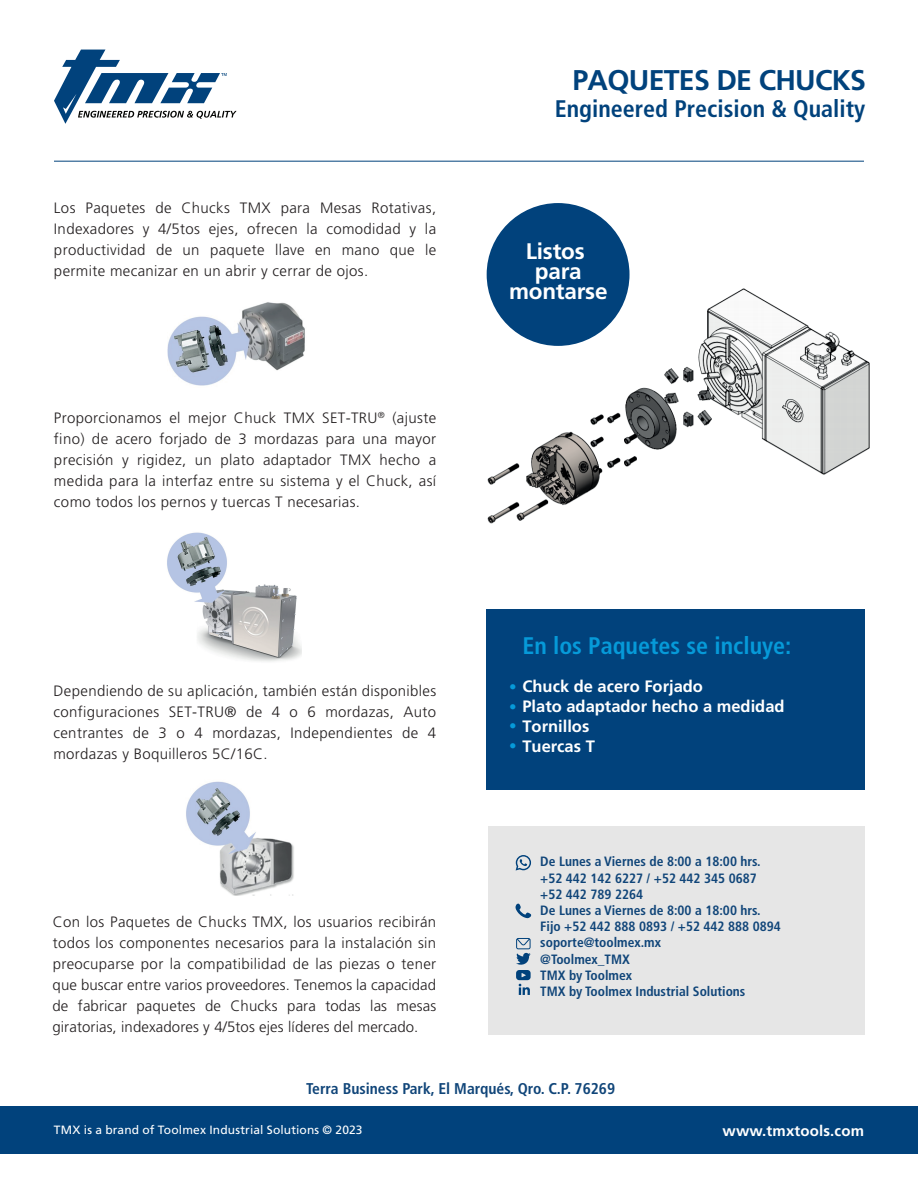
<style>
.page{position:relative;width:918px;height:1188px;background:#fff}
.page>*{position:absolute;margin:0;border:0;box-sizing:border-box;transform-origin:0 0}
.t1{font:700 28.5px "Frutiger";letter-spacing:-.025em;color:#01427c}
.t2{font:700 condensed 24px "Frutiger";color:#01427c}
.t3{font:700 condensed 24px "Frutiger";color:#069ad9}
.t4{font:700 22.5px/20px "Frutiger";letter-spacing:-.01em;color:#fff;text-align:center}
.t5{font:700 16.5px "Frutiger";color:#fff}
.t6{font:700 condensed 15.6px "Frutiger";color:#104579}
.t7{font:300 15px/21px "Frutiger";letter-spacing:.025em;color:#231f20;text-align:justify}
.t8{font:700 15px "Frutiger";letter-spacing:.01em;color:#fff}
.t9{font:700 condensed 13.5px/16.2px "Frutiger";color:#104579}
.t10{font:12px "Frutiger";letter-spacing:.01em;color:#fff}
.s1{font-weight:300;font-size:15px;color:#069ad9}
</style>
<div class="page">
<img style="left:168px;top:302px;width:137px;height:84px">
<div style="left:0;top:1106px;width:918px;height:47px;background:#01427c"></div>
<hr style="left:54px;top:161px;width:810px;height:1px;background:#01427c">
<svg style="left:54px;top:50px;width:183px;height:74px"></svg>
<img style="left:167px;top:532px;width:134px;height:130px">
<img style="left:186px;top:781px;width:108px;height:115px">
<img style="left:487px;top:283px;width:383px;height:241px">
<div style="left:488px;top:827px;width:377px;height:208px;background:#e6e6e6"></div>
<svg style="left:516px;top:855px;width:15px;height:15px"></svg>
<svg style="left:516px;top:903px;width:15px;height:15px"></svg>
<svg style="left:516px;top:938px;width:15px;height:57px"></svg>
<div style="left:487px;top:609px;width:378px;height:181px;background:#01427c"></div>
<div style="left:487px;top:203px;width:143px;height:143px;background:#01427c;border-radius:50%"></div>
<p class="t7" style="left:54px;top:198px;width:384px">Los Paquetes de Chucks TMX para Mesas Rotativas, Indexadores y 4/5tos ejes, ofrecen la comodidad y la productividad de un paquete llave en mano que le permite mecanizar en un abrir y cerrar de ojos.</p>
<p class="t7" style="left:54px;top:408px;width:384px">Proporcionamos el mejor Chuck TMX SET-TRU<sup>®</sup> (ajuste fino) de acero forjado de 3 mordazas para una mayor precisión y rigidez, un plato adaptador TMX hecho a medida para la interfaz entre su sistema y el Chuck, así como todos los pernos y tuercas T necesarias.</p>
<p class="t7" style="left:53px;top:681px;width:384px">Dependiendo de su aplicación, también están disponibles configuraciones SET-TRU® de 4 o 6 mordazas, Auto centrantes de 3 o 4 mordazas, Independientes de 4 mordazas y Boquilleros 5C/16C.</p>
<p class="t7" style="left:52px;top:912px;width:385px">Con los Paquetes de Chucks TMX, los usuarios recibirán todos los componentes necesarios para la instalación sin preocuparse por la compatibilidad de las piezas o tener que buscar entre varios proveedores. Tenemos la capacidad de fabricar paquetes de Chucks para todas las mesas giratorias, indexadores y 4/5tos ejes líderes del mercado.</p>
<h1 class="t1" style="left:572px;top:63px;width:295px">PAQUETES DE CHUCKS</h1>
<h2 class="t2" style="left:555px;top:95px;width:312px">Engineered Precision &amp; Quality</h2>
<h3 class="t4" style="left:509px;top:241px;width:100px">Listos para montarse</h3>
<h2 class="t3" style="left:522px;top:632px;width:271px">En los Paquetes se incluye:</h2>
<p class="t5" style="left:509px;top:677px;width:195px"><span class="s1">•</span> Chuck de acero Forjado</p>
<p class="t5" style="left:509px;top:697px;width:277px"><span class="s1">•</span> Plato adaptador hecho a medidad</p>
<p class="t5" style="left:509px;top:716px;width:82px"><span class="s1">•</span> Tornillos</p>
<p class="t5" style="left:509px;top:736px;width:87px"><span class="s1">•</span> Tuercas T</p>
<p class="t9" style="left:540px;top:854px;width:242px">De Lunes a Viernes de 8:00 a 18:00 hrs. +52 442 142 6227 / +52 442 345 0687 +52 442 789 2264<br>De Lunes a Viernes de 8:00 a 18:00 hrs.<br>Fijo +52 442 888 0893 / +52 442 888 0894 soporte@toolmex.mx<br>@Toolmex_TMX<br>TMX by Toolmex<br>TMX by Toolmex Industrial Solutions</p>
<p class="t6" style="left:306px;top:1079px;width:311px">Terra Business Park, El Marqués, Qro. C.P. 76269</p>
<p class="t10" style="left:54px;top:1123px;width:310px">TMX is a brand of Toolmex Industrial Solutions © 2023</p>
<p class="t8" style="left:723px;top:1122px;width:143px">www.tmxtools.com</p>
</div>
